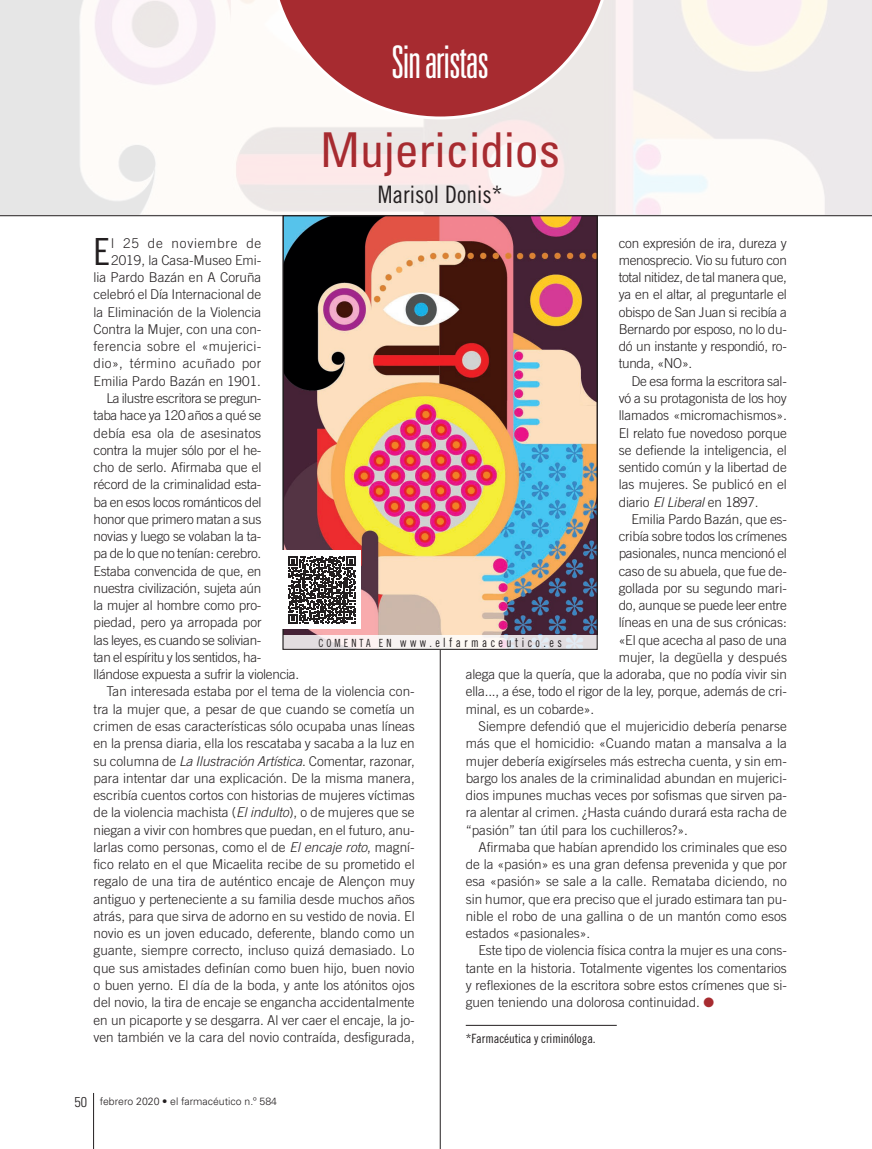
<style>
.page{position:relative;width:872px;height:1149px;background:#fff}
.page>*{position:absolute;margin:0;border:0;box-sizing:border-box;transform-origin:0 0}
.OPINION_titol{font:condensed 48px "Univers LT Std";color:#a72b30}
.t1{font:300 ultra-condensed 45px "Univers LT Std";letter-spacing:-.025em;color:#fff}
.TEXT_GENERAL_capitul{font:37.35px "Trade Gothic LT Std Cn 18";color:#231f20}
.OPINION_autor{font:24px "Trade Gothic LT Std Cn 18";color:#231f20}
.TEXT_GENERAL{font:300 13.5px/17.2px "Trade Gothic LT Std";letter-spacing:-.01em;color:#231f20;text-align:justify}
.TEXT_GENERAL_capitul-2{font:300 13.5px/17.2px "Trade Gothic LT Std";color:#231f20;text-align:right}
.NOTA_AL_PEU{font:12.75px "Trade Gothic LT Std Cn 18";letter-spacing:.3em;color:#231f20;scale:.9 1}
.NOTA_AL_PEU-2{font:12.75px "Trade Gothic LT Std Cn 18";letter-spacing:-.005em;color:#231f20}
.t2{font:300 10.5px "Univers LT Std";color:#231f20}
.s1{font-style:italic}
.s2{color:#a72b30}
.s3{font-size:11.25px}
.s4{font-stretch:condensed;font-size:14.25px}
</style>
<div class="page">
<svg style="left:0;top:0;width:872px;height:215px"></svg>
<hr style="left:440px;top:648px;width:1px;height:500px;background:#231f20">
<svg style="left:268px;top:0;width:344px;height:119px"></svg>
<hr style="left:0;top:215px;width:872px;height:1px;background:#231f20">
<hr style="left:93px;top:1092px;width:1px;height:56px;background:#231f20">
<hr style="left:466px;top:1024px;width:151px;height:1px;background:#231f20">
<img style="left:285px;top:217px;width:310px;height:417px">
<svg style="left:285px;top:634px;width:310px;height:13px"></svg>
<div style="left:283px;top:215px;width:314px;height:434px;border:1px solid #231f20"></div>
<div style="left:283px;top:550px;width:78px;height:79px;background:#fff"></div>
<svg style="left:288px;top:556px;width:68px;height:67px"></svg>
<h2 class="t1" style="left:391px;top:38px;width:99px">Sin aristas</h2>
<p class="OPINION_titol" style="left:320px;top:119px;width:241px">Mujericidios</p>
<p class="OPINION_autor" style="left:378px;top:181px;width:126px">Marisol Donis*</p>
<p class="TEXT_GENERAL_capitul-2" style="left:94px;top:234px;width:169px">l 25 de noviembre de<br>2019, la Casa-Museo Emi-<br>lia Pardo Bazán en A Coruña celebró el Día Internacional de la Eliminación de la Violencia<br>Contra la Mujer, con una con&shy;ferencia sobre el «mujerici&shy;dio», término acuñado por<br>Emilia Pardo Bazán en 1901.</p>
<p class="TEXT_GENERAL" style="left:94px;top:389px;width:207px;text-align:left;text-indent:13px">La ilustre escritora se pregun-<br>taba hace ya 120 años a qué se<br>debía esa ola de asesinatos contra la mujer sólo por el he-<br>cho de serlo. Afirmaba que el récord de la criminalidad esta-<br>ba en esos locos románticos del<br>honor que primero matan a sus novias y luego se volaban la ta-<br>pa de lo que no tenían: cerebro.<br>Estaba convencida de que, en nuestra civilización, sujeta aún<br>la mujer al hombre como pro&shy;piedad, pero ya arropada por<br>las leyes, es cuando se solivian-<br>tan el espíritu y los sentidos, ha&shy;llándose expuesta a sufrir la violencia.</p>
<p class="TEXT_GENERAL" style="left:94px;top:682px;width:323px;text-indent:13px">Tan interesada estaba por el tema de la violencia con&shy;tra la mujer que, a pesar de que cuando se cometía un crimen de esas características sólo ocupaba unas líneas en la prensa diaria, ella los rescataba y sacaba a la luz en su columna de <span class="s1">La Ilustración Artística</span>. Comentar, razonar, para intentar dar una explicación. De la misma manera, escribía cuentos cortos con historias de mujeres víctimas de la violencia machista (<span class="s1">El indulto</span>), o de mujeres que se niegan a vivir con hombres que puedan, en el futuro, anu&shy;larlas como personas, como el de <span class="s1">El encaje roto</span>, magní&shy;fico relato en el que Micaelita recibe de su prometido el regalo de una tira de auténtico encaje de Alençon muy antiguo y perteneciente a su familia desde muchos años atrás, para que sirva de adorno en su vestido de novia. El novio es un joven educado, deferente, blando como un guante, siempre correcto, incluso quizá demasiado. Lo que sus amistades definían como buen hijo, buen novio o buen yerno. El día de la boda, y ante los atónitos ojos del novio, la tira de encaje se engancha accidentalmente en un picaporte y se desgarra. Al ver caer el encaje, la jo&shy;ven también ve la cara del novio contraída, desfigurada,</p>
<p class="TEXT_GENERAL_capitul" style="left:94px;top:229px;width:18px">E</p>
<p class="TEXT_GENERAL" style="left:618px;top:234px;width:170px">con expresión de ira, dureza y menosprecio. Vio su futuro con total nitidez, de tal manera que, ya en el altar, al preguntarle el obispo de San Juan si recibía a Bernardo por esposo, no lo du&shy;dó un instante y respondió, ro&shy;tunda, «NO».</p>
<p class="TEXT_GENERAL" style="left:618px;top:372px;width:170px;text-indent:13px">De esa forma la escritora sal&shy;vó a su protagonista de los hoy llamados «micromachismos»<span class="s1">.<br></span>El relato fue novedoso porque se defiende la inteligencia, el sentido común y la libertad de las mujeres. Se publicó en el diario <span class="s1">El Liberal</span> en 1897.</p>
<p class="TEXT_GENERAL" style="left:631px;top:510px;width:157px">Emilia Pardo Bazán, que es-</p>
<p class="TEXT_GENERAL" style="left:618px;top:527px;width:170px">cribía sobre todos los crímenes</p>
<p class="TEXT_GENERAL" style="left:618px;top:544px;width:170px">pasionales, nunca mencionó el</p>
<p class="TEXT_GENERAL" style="left:618px;top:562px;width:170px">caso de su abuela, que fue de-</p>
<p class="TEXT_GENERAL" style="left:618px;top:579px;width:170px">gollada por su segundo mari-</p>
<p class="TEXT_GENERAL" style="left:618px;top:596px;width:170px">do, aunque se puede leer entre</p>
<p class="TEXT_GENERAL" style="left:618px;top:613px;width:170px">líneas en una de sus crónicas:</p>
<p class="TEXT_GENERAL" style="left:618px;top:631px;width:170px">«El que acecha al paso de una</p>
<p class="TEXT_GENERAL" style="left:618px;top:648px;width:170px">mujer, la degüella y después</p>
<p class="TEXT_GENERAL" style="left:466px;top:665px;width:323px">alega que la quería, que la adoraba, que no podía vivir sin</p>
<p class="TEXT_GENERAL" style="left:466px;top:682px;width:323px">ella..., a ése, todo el rigor de la ley, porque, además de cri-</p>
<p class="TEXT_GENERAL" style="left:466px;top:700px;width:130px">minal, es un cobarde».</p>
<p class="TEXT_GENERAL" style="left:466px;top:717px;width:323px;text-indent:13px">Siempre defendió que el mujericidio debería penarse más que el homicidio: «Cuando matan a mansalva a la mujer debería exigírseles más estrecha cuenta, y sin em&shy;bargo los anales de la criminalidad abundan en mujerici&shy;dios impunes muchas veces por sofismas que sirven pa&shy;ra alentar al crimen. ¿Hasta cuándo durará esta racha de “pasión” tan útil para los cuchilleros?».</p>
<p class="TEXT_GENERAL" style="left:466px;top:838px;width:323px;text-indent:13px">Afirmaba que habían aprendido los criminales que eso de la «pasión» es una gran defensa prevenida y que por esa «pasión» se sale a la calle. Remataba diciendo, no sin humor, que era preciso que el jurado estimara tan pu&shy;nible el robo de una gallina o de un mantón como esos estados «pasionales».</p>
<p class="TEXT_GENERAL" style="left:466px;top:941px;width:323px;text-indent:13px">Este tipo de violencia física contra la mujer es una cons&shy;tante en la historia. Totalmente vigentes los comentarios y reflexiones de la escritora sobre estos crímenes que si&shy;guen teniendo una dolorosa continuidad. <span class="s2">●</span></p>
<p class="NOTA_AL_PEU" style="left:318px;top:634px;width:272px"><span class="s3">COMENTA EN</span> www.elfarmaceutico.es</p>
<p class="NOTA_AL_PEU-2" style="left:466px;top:1030px;width:131px">*Farmacéutica y criminóloga.</p>
<p class="t2" style="left:75px;top:1094px;width:204px"><span class="s4">50</span> febrero 2020 • el farmacéutico n.º 584</p>
</div>
